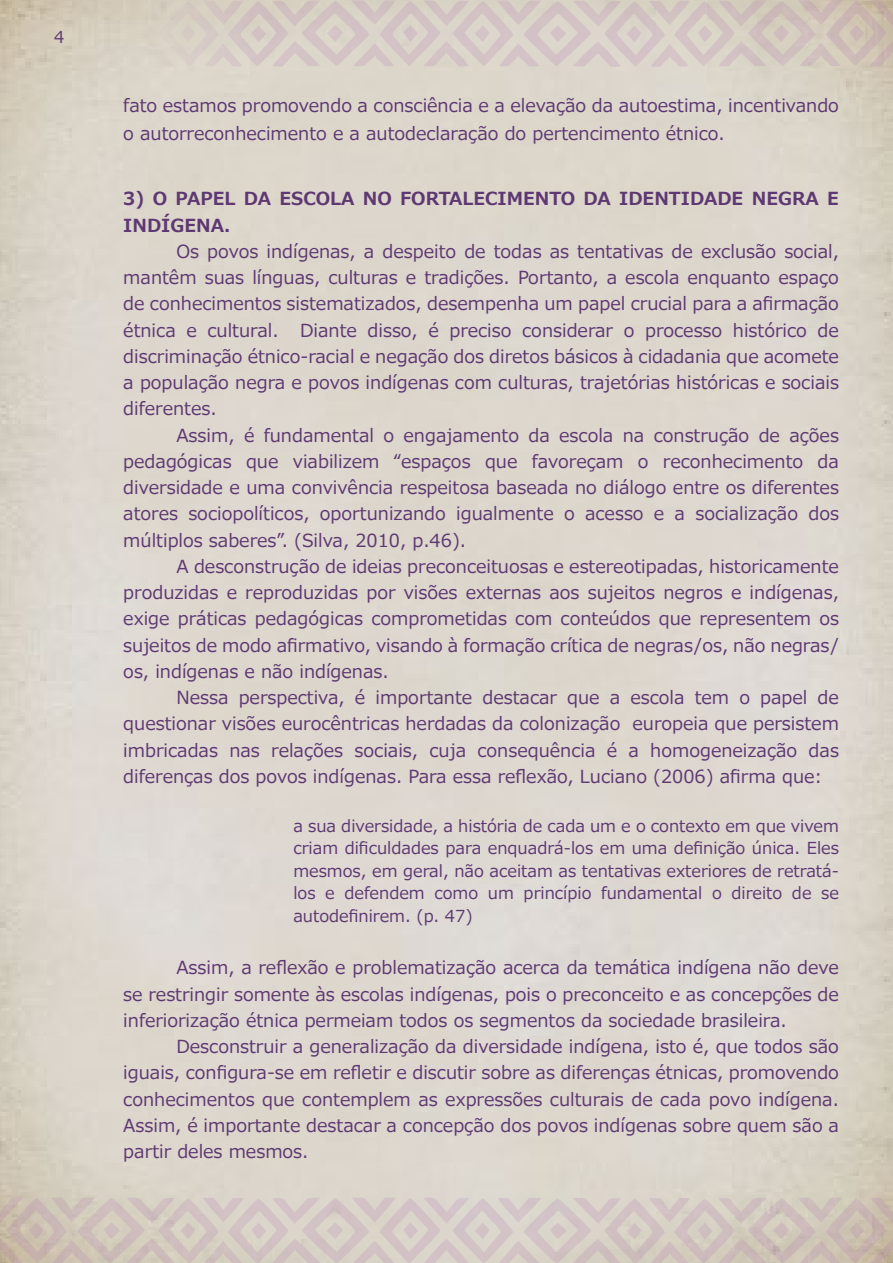
<style>
.page{position:relative;width:893px;height:1263px;background:#fff}
.page>*{position:absolute;margin:0;border:0;box-sizing:border-box;transform-origin:0 0}
.Parágrafo_da_Lista{font:18px/26.2px "Meiryo";color:#5d3872;text-align:justify}
.Parágrafo_da_Lista-2{font:700 18px/26.2px "Meiryo";color:#5d3872}
.Parágrafo_da_Lista-3{font:16.5px/22.5px "Meiryo";color:#5d3872;text-align:justify}
</style>
<div class="page">
<svg style="left:0;top:0;width:893px;height:67px;background:#d4cac1"></svg>
<svg style="left:0;top:1197px;width:893px;height:66px;background:#d2c6bf"></svg>
<p class="Parágrafo_da_Lista-3" style="left:54px;top:27px;width:12px">4</p>
<p class="Parágrafo_da_Lista" style="left:123px;top:92px;width:717px;line-height:28.5px">fato estamos promovendo a consciência e a elevação da autoestima, incentivando o autorreconhecimento e a autodeclaração do pertencimento étnico.</p>
<p class="Parágrafo_da_Lista-2" style="left:123px;top:187px;width:717px">3) O PAPEL DA ESCOLA NO FORTALECIMENTO DA IDENTIDADE NEGRA E<br>INDÍGENA.</p>
<p class="Parágrafo_da_Lista" style="left:123px;top:239px;width:717px;text-indent:53px">Os povos indígenas, a despeito de todas as tentativas de exclusão social, mantêm suas línguas, culturas e tradições. Portanto, a escola enquanto espaço de conhecimentos sistematizados, desempenha um papel crucial para a afirmação étnica e cultural. Diante disso, é preciso considerar o processo histórico de discriminação étnico-racial e negação dos diretos básicos à cidadania que acomete a população negra e povos indígenas com culturas, trajetórias históricas e sociais diferentes.</p>
<p class="Parágrafo_da_Lista" style="left:123px;top:423px;width:717px;text-indent:53px">Assim, é fundamental o engajamento da escola na construção de ações pedagógicas que viabilizem “espaços que favoreçam o reconhecimento da diversidade e uma convivência respeitosa baseada no diálogo entre os diferentes atores sociopolíticos, oportunizando igualmente o acesso e a socialização dos múltiplos saberes”. (Silva, 2010, p.46).</p>
<p class="Parágrafo_da_Lista" style="left:123px;top:554px;width:717px;text-indent:53px">A desconstrução de ideias preconceituosas e estereotipadas, historicamente produzidas e reproduzidas por visões externas aos sujeitos negros e indígenas, exige práticas pedagógicas comprometidas com conteúdos que representem os sujeitos de modo afirmativo, visando à formação crítica de negras/os, não negras/ os, indígenas e não indígenas.</p>
<p class="Parágrafo_da_Lista" style="left:123px;top:685px;width:717px;text-indent:53px">Nessa perspectiva, é importante destacar que a escola tem o papel de questionar visões eurocêntricas herdadas da colonização europeia que persistem imbricadas nas relações sociais, cuja consequência é a homogeneização das diferenças dos povos indígenas. Para essa reflexão, Luciano (2006) afirma que:</p>
<p class="Parágrafo_da_Lista-3" style="left:293px;top:815px;width:547px">a sua diversidade, a história de cada um e o contexto em que vivem criam dificuldades para enquadrá-los em uma definição única. Eles mesmos, em geral, não aceitam as tentativas exteriores de retratá&shy;los e defendem como um princípio fundamental o direito de se autodefinirem. (p. 47)</p>
<p class="Parágrafo_da_Lista" style="left:123px;top:955px;width:717px;text-indent:53px">Assim, a reflexão e problematização acerca da temática indígena não deve se restringir somente às escolas indígenas, pois o preconceito e as concepções de inferiorização étnica permeiam todos os segmentos da sociedade brasileira.</p>
<p class="Parágrafo_da_Lista" style="left:123px;top:1034px;width:717px;text-indent:53px">Desconstruir a generalização da diversidade indígena, isto é, que todos são iguais, configura-se em refletir e discutir sobre as diferenças étnicas, promovendo conhecimentos que contemplem as expressões culturais de cada povo indígena.<br>Assim, é importante destacar a concepção dos povos indígenas sobre quem são a partir deles mesmos.</p>
</div>
